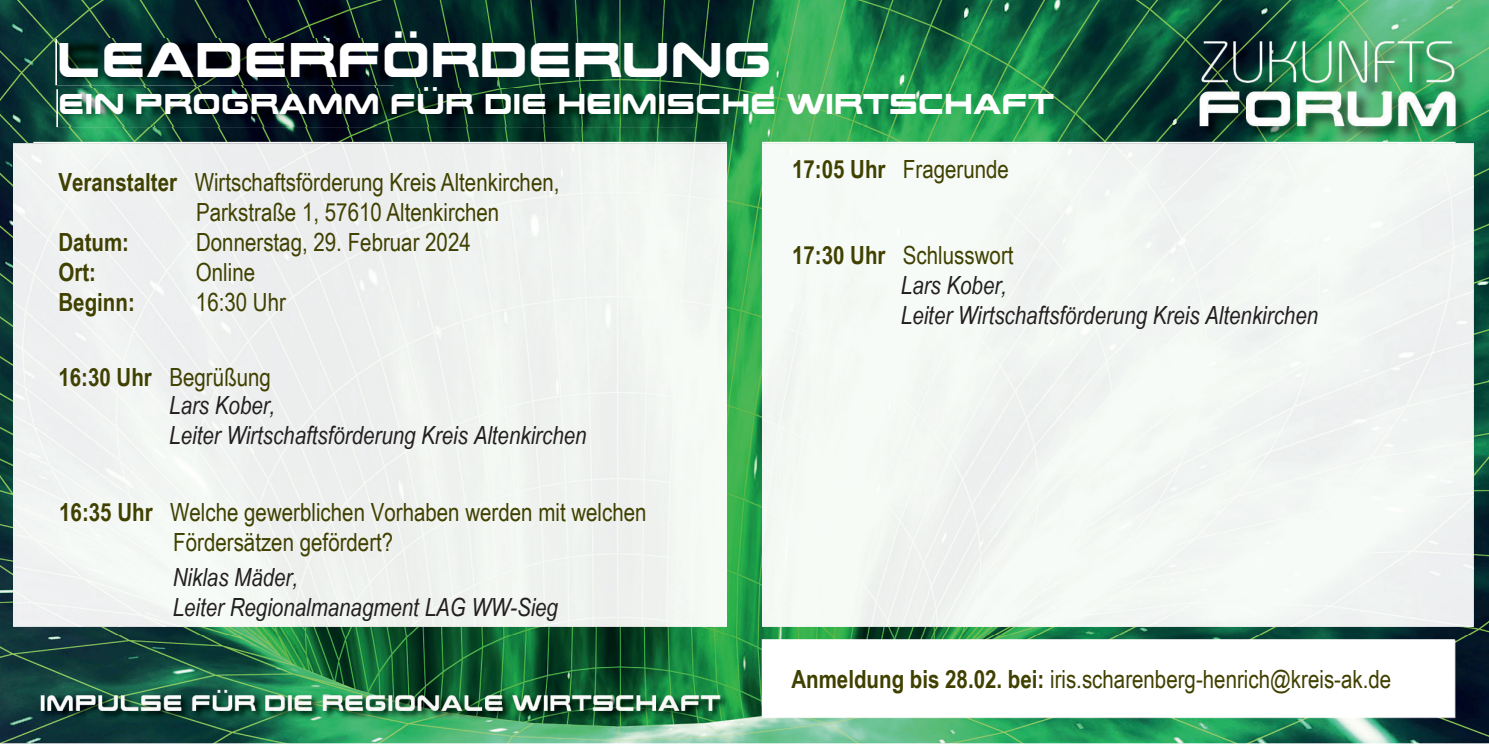
<style>
.page{position:relative;width:1489px;height:745px;background:#fff}
.page>*{position:absolute;margin:0;border:0;box-sizing:border-box;transform-origin:0 0}
.t1{font:34px "Future Earth";color:#fff}
.t2{font:25px/30px "Arial Narrow";color:#404000}
.t3{font:italic 25px/30.2px "Arial Narrow";color:#231f20}
.t4{font:700 25px/30px "Arial Narrow";color:#404000}
.t5{font:20px "Future Earth";color:#fff}
.s1{font-weight:700}
.s2{font-weight:700;font-style:normal;color:#404000}
.s3{font-style:normal;color:#404000}
</style>
<div class="page">
<img style="left:0;top:0;width:1488px;height:742px">
<div style="left:13px;top:144px;width:713px;height:481px;background:#eff2f0"></div>
<div style="left:762px;top:144px;width:710px;height:481px;background:#f4f8f4"></div>
<img style="left:58px;top:88px;width:640px;height:38px">
<img style="left:57px;top:38px;width:337px;height:46px">
<h1 class="t1" style="left:60px;top:45px;width:717px">LEADERFÖRDERUNG</h1>
<p class="t5" style="left:60px;top:95px;width:997px">EIN PROGRAMM FÜR DIE HEIMISCHE WIRTSCHAFT</p>
<p class="t2" style="left:196px;top:166px;width:365px;text-indent:-138px"><span class="s1">Veranstalter</span> Wirtschaftsförderung Kreis Altenkirchen,<br>Parkstraße 1, 57610 Altenkirchen</p>
<p class="t4" style="left:58px;top:226px;width:72px">Datum:</p>
<p class="t2" style="left:196px;top:226px;width:276px">Donnerstag, 29. Februar 2024</p>
<p class="t4" style="left:58px;top:256px;width:78px">Ort:<br>Beginn:</p>
<p class="t2" style="left:196px;top:256px;width:92px">Online<br>16:30 Uhr</p>
<p class="t2" style="left:58px;top:361px;width:214px"><span class="s1">16:30 Uhr</span> Begrüßung</p>
<p class="t3" style="left:169px;top:389px;width:418px">Lars Kober,<br>Leiter Wirtschaftsförderung Kreis Altenkirchen</p>
<p class="t2" style="left:173px;top:495px;width:475px;text-indent:-114px"><span class="s1">16:35 Uhr</span> Welche gewerblichen Vorhaben werden mit welchen<br>Fördersätzen gefördert?</p>
<p class="t3" style="left:173px;top:561px;width:387px">Niklas Mäder,<br>Leiter Regionalmanagment LAG WW-Sieg</p>
<p class="t2" style="left:792px;top:154px;width:218px"><span class="s1">17:05 Uhr</span> Fragerunde</p>
<p class="t3" style="left:900px;top:239px;width:418px;text-indent:-109px"><span class="s2">17:30 Uhr</span> <span class="s3">Schlusswort<br></span>Lars Kober,<br>Leiter Wirtschaftsförderung Kreis Altenkirchen</p>
<p class="t2" style="left:791px;top:662px;width:601px"><span class="s1">Anmeldung bis 28.02. bei:</span> iris.scharenberg-henrich@kreis-ak.de</p>
</div>
